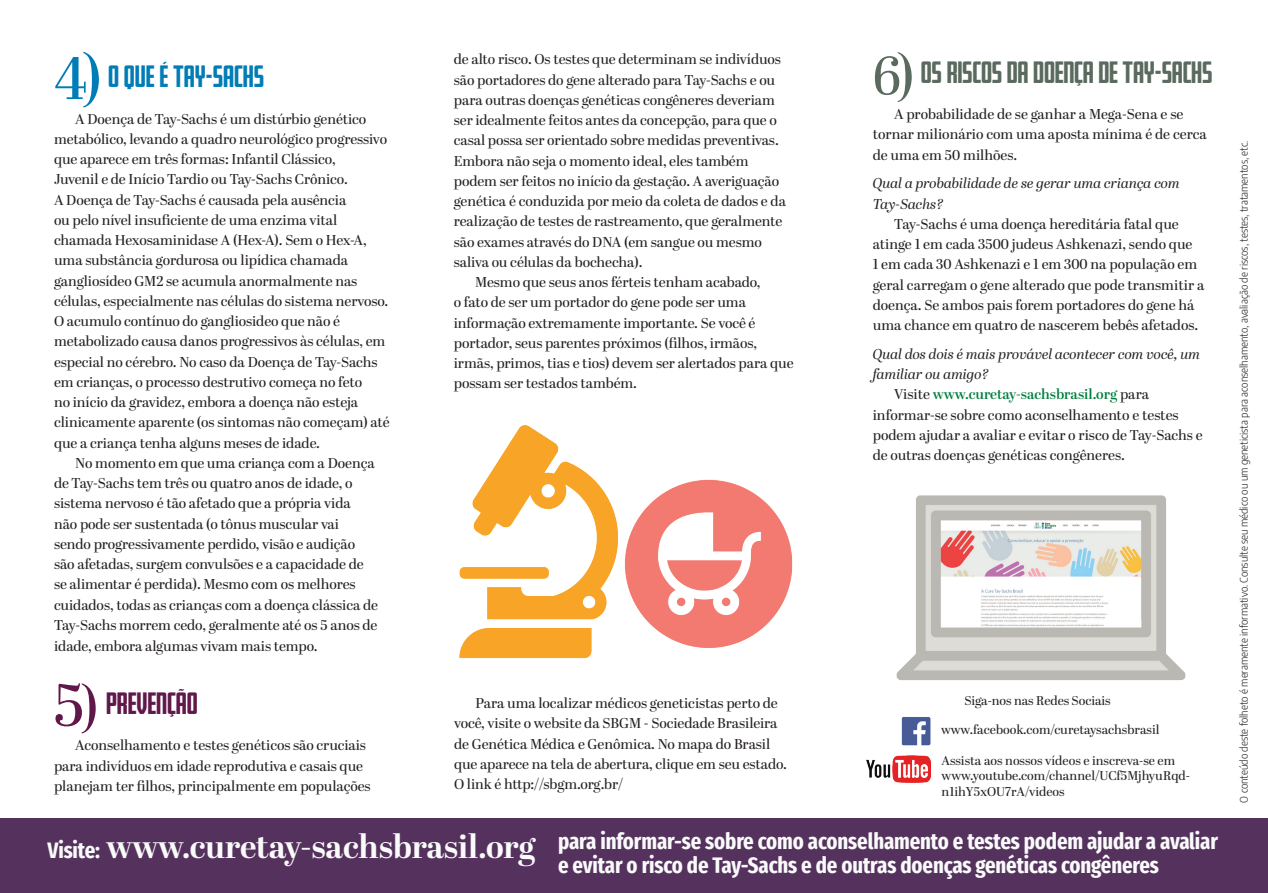
<style>
.page{position:relative;width:1268px;height:893px;background:#fff}
.page>*{position:absolute;margin:0;border:0;box-sizing:border-box;transform-origin:0 0}
.t1{font:60px "Abril Display";color:#007cb6}
.t2{font:54px "Abril Display";color:#5b6a5e}
.t3{font:700 33px "Abril Display";letter-spacing:-.005em;color:#f9fafa}
.t4{font:900 27px "Fresno";letter-spacing:-.01em;color:#5b6a5e}
.t5{font:900 27px "Fresno";letter-spacing:-.005em;color:#007cb6}
.t6{font:900 27px "Fresno";letter-spacing:-.005em;color:#60184b}
.t7{font:700 extra-condensed 22.5px/24px "Fira Sans";letter-spacing:-.005em;color:#f9fafa}
.Pa1{font:14.25px/20.2px "Abril Display";letter-spacing:-.005em;color:#231f20}
.Pa2{font:14.25px/20.2px "Abril Display";color:#231f20}
.Pa3{font:italic 14.25px/20.2px "Abril Display";color:#231f20}
.t8{font:12.75px/15.3px "Abril Display";color:#231f20}
.t9{font:300 semi-condensed 10.5px "Encode Sans";color:#231f20}
.s1{font-family:"Abril Display";font-weight:400;font-size:60px}
.s2{font-family:"Abril Display";font-weight:400;font-size:54px}
.s3{font-weight:600;color:#007e3d}
.s4{font-family:"Fira Sans";font-stretch:extra-condensed;font-size:22.5px}
</style>
<div class="page">
<div style="left:0;top:819px;width:1266px;height:74px;background:#55325d"></div>
<img style="left:459px;top:425px;width:334px;height:233px">
<img style="left:896px;top:495px;width:290px;height:185px">
<img style="left:901px;top:717px;width:29px;height:28px">
<img style="left:866px;top:755px;width:64px;height:28px">
<p class="t1" style="left:54px;top:37px;width:50px">4)</p>
<p class="t5" style="left:108px;top:61px;width:158px">O QUE É TAY-SACHS</p>
<p class="Pa1" style="left:54px;top:109px;width:337px;text-indent:21px">A Doença de Tay-Sachs é um distúrbio genético metabólico, levando a quadro neurológico progressivo que aparece em três formas: Infantil Clássico,<br>Juvenil e de Início Tardio ou Tay-Sachs Crônico.<br>A Doença de Tay-Sachs é causada pela ausência<br>ou pelo nível insuficiente de uma enzima vital chamada Hexosaminidase A (Hex-A). Sem o Hex-A, uma substância gordurosa ou lipídica chamada gangliosídeo GM2 se acumula anormalmente nas células, especialmente nas células do sistema nervoso.<br>O acumulo contínuo do gangliosideo que não é metabolizado causa danos progressivos às células, em especial no cérebro. No caso da Doença de Tay-Sachs em crianças, o processo destrutivo começa no feto<br>no início da gravidez, embora a doença não esteja clinicamente aparente (os sintomas não começam) até que a criança tenha alguns meses de idade.</p>
<p class="Pa1" style="left:54px;top:453px;width:325px;text-indent:21px">No momento em que uma criança com a Doença de Tay-Sachs tem três ou quatro anos de idade, o sistema nervoso é tão afetado que a própria vida<br>não pode ser sustentada (o tônus muscular vai sendo progressivamente perdido, visão e audição são afetadas, surgem convulsões e a capacidade de se alimentar é perdida). Mesmo com os melhores cuidados, todas as crianças com a doença clássica de Tay-Sachs morrem cedo, geralmente até os 5 anos de idade, embora algumas vivam mais tempo.</p>
<p class="t6" style="left:54px;top:688px;width:145px"><span class="s1">5</span><span class="s2">)</span> PREVENÇÃO</p>
<p class="Pa1" style="left:54px;top:736px;width:318px;text-indent:21px">Aconselhamento e testes genéticos são cruciais para indivíduos em idade reprodutiva e casais que planejam ter filhos, principalmente em populações</p>
<p class="Pa1" style="left:454px;top:50px;width:333px">de alto risco. Os testes que determinam se indivíduos são portadores do gene alterado para Tay-Sachs e ou para outras doenças genéticas congêneres deveriam ser idealmente feitos antes da concepção, para que o casal possa ser orientado sobre medidas preventivas.<br>Embora não seja o momento ideal, eles também podem ser feitos no início da gestação. A averiguação genética é conduzida por meio da coleta de dados e da realização de testes de rastreamento, que geralmente são exames através do DNA (em sangue ou mesmo saliva ou células da bochecha).</p>
<p class="Pa1" style="left:454px;top:273px;width:341px;text-indent:21px">Mesmo que seus anos férteis tenham acabado,<br>o fato de ser um portador do gene pode ser uma informação extremamente importante. Se você é portador, seus parentes próximos (filhos, irmãos, irmãs, primos, tias e tios) devem ser alertados para que possam ser testados também.</p>
<p class="Pa1" style="left:454px;top:694px;width:334px;text-indent:21px">Para uma localizar médicos geneticistas perto de você, visite o website da SBGM - Sociedade Brasileira de Genética Médica e Genômica. No mapa do Brasil que aparece na tela de abertura, clique em seu estado.<br>O link é http://sbgm.org.br/</p>
<p class="t2" style="left:872px;top:39px;width:43px">6)</p>
<p class="t4" style="left:920px;top:57px;width:293px">OS RISCOS DA DOENÇA DE TAY-SACHS</p>
<p class="Pa2" style="left:872px;top:105px;width:335px;text-indent:21px">A probabilidade de se ganhar a Mega-Sena e se tornar milionário com uma aposta mínima é de cerca de uma em 50 milhões.</p>
<p class="Pa3" style="left:872px;top:174px;width:308px">Qual a probabilidade de se gerar uma criança com<br>Tay-Sachs?</p>
<p class="Pa2" style="left:872px;top:215px;width:333px;text-indent:21px">Tay-Sachs é uma doença hereditária fatal que atinge 1 em cada 3500 judeus Ashkenazi, sendo que<br>1 em cada 30 Ashkenazi e 1 em 300 na população em geral carregam o gene alterado que pode transmitir a doença. Se ambos pais forem portadores do gene há uma chance em quatro de nascerem bebês afetados.</p>
<p class="Pa3" style="left:872px;top:344px;width:329px">Qual dos dois é mais provável acontecer com você, um familiar ou amigo?</p>
<p class="Pa1" style="left:872px;top:385px;width:331px;text-indent:21px">Visite <span class="s3">www.curetay-sachsbrasil.org</span> para informar-se sobre como aconselhamento e testes podem ajudar a avaliar e evitar o risco de Tay-Sachs e de outras doenças genéticas congêneres.</p>
<p class="t8" style="left:964px;top:693px;width:148px">Siga-nos nas Redes Sociais</p>
<p class="t8" style="left:941px;top:723px;width:220px">www.facebook.com/curetaysachsbrasil</p>
<p class="t8" style="left:941px;top:754px;width:250px">Assista aos nossos vídeos e inscreva-se em www.youtube.com/channel/UCf5MjhyuRqd&shy;n1ihY5xOU7rA/videos</p>
<p class="t3" style="left:48px;top:824px;width:489px"><span class="s4">Visite:</span> www.curetay-sachsbrasil.org</p>
<p class="t7" style="left:558px;top:828px;width:661px">para informar-se sobre como aconselhamento e testes podem ajudar a avaliar e evitar o risco de Tay-Sachs e de outras doenças genéticas congêneres</p>
<p class="t9" style="left:1236px;top:803px;width:663px;rotate:-90deg">O conteúdo deste folheto é meramente informativo. Consulte seu médico ou um geneticista para aconselhamento, avaliação de riscos, testes, tratamentos, etc.</p>
</div>
